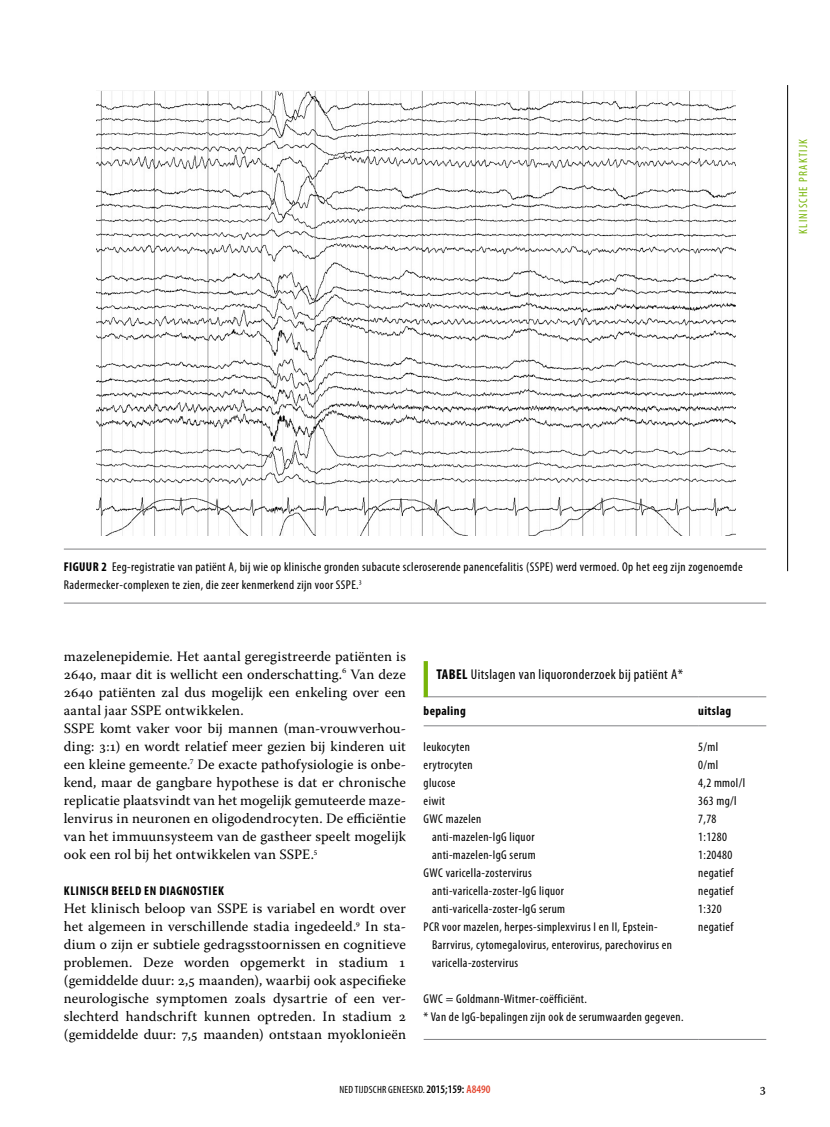
<style>
.page{position:relative;width:830px;height:1127px;background:#fff}
.page>*{position:absolute;margin:0;border:0;box-sizing:border-box;transform-origin:0 0}
.t1{font:14.25px/18px "Warnock Pro";letter-spacing:.005em;color:#000}
.t2{font:condensed 14.25px "Myriad Pro";letter-spacing:.03em;color:#000}
.t3{font:13.5px "Warnock Pro";color:#000}
.t4{font:condensed 12.75px/18px "Myriad Pro";letter-spacing:.03em;color:#000}
.t5{font:700 condensed 12.75px "Myriad Pro";letter-spacing:.05em;color:#000}
.t6{font:condensed 12px "Myriad Pro";letter-spacing:.1em;color:#77b509}
.t7{font:condensed 10.5px "Myriad Pro";letter-spacing:.02em;color:#000}
.s1{font-weight:700}
.s2{font-weight:600;font-size:11.55px}
.s3{font-weight:600;font-size:11.55px;color:#e44731}
</style>
<div class="page">
<hr style="left:787px;top:85px;width:1px;height:486px;background:#000">
<hr style="left:64px;top:549px;width:701px;height:1px;background:#808184">
<hr style="left:64px;top:603px;width:701px;height:1px;background:#808184">
<img style="left:97px;top:91px;width:638px;height:444px">
<hr style="left:423px;top:1039px;width:274px;height:1px;background:#808184">
<hr style="left:697px;top:1039px;width:68px;height:1px;background:#808184">
<hr style="left:423px;top:696px;width:274px;height:1px;background:#808184">
<hr style="left:697px;top:696px;width:68px;height:1px;background:#808184">
<hr style="left:423px;top:725px;width:274px;height:1px;background:#808184">
<hr style="left:697px;top:725px;width:68px;height:1px;background:#808184">
<svg style="left:423px;top:661px;width:4px;height:36px"></svg>
<p class="t6" style="left:796px;top:234px;width:96px;rotate:-90deg">KLINISCHE PRAKTIJK</p>
<p class="t4" style="left:64px;top:558px;width:680px;text-indent:38px"><span class="s1">2</span> Eeg-registratie van patiënt A, bij wie op klinische gronden subacute scleroserende panencefalitis (SSPE) werd vermoed. Op het eeg zijn zogenoemde<br>Radermecker-complexen te zien, die zeer kenmerkend zijn voor SSPE.<sup>3</sup></p>
<p class="t5" style="left:64px;top:560px;width:7px">FIGUUR</p>
<p class="t1" style="left:64px;top:647px;width:343px">mazelenepidemie. Het aantal geregistreerde patiënten is 2640, maar dit is wellicht een onderschatting.<sup>6</sup> Van deze 2640 patiënten zal dus mogelijk een enkeling over een aantal jaar SSPE ontwikkelen.<br>SSPE komt vaker voor bij mannen (man-vrouwverhou&shy;ding: 3:1) en wordt relatief meer gezien bij kinderen uit een kleine gemeente.<sup>7</sup> De exacte pathofysiologie is onbe&shy;kend, maar de gangbare hypothese is dat er chronische replicatie plaatsvindt van het mogelijk gemuteerde maze&shy;lenvirus in neuronen en oligodendrocyten. De efficiëntie van het immuunsysteem van de gastheer speelt mogelijk ook een rol bij het ontwikkelen van SSPE.<sup>5</sup></p>
<p class="t5" style="left:64px;top:884px;width:161px">KLINISCH BEELD EN DIAGNOSTIEK</p>
<p class="t1" style="left:64px;top:899px;width:343px;text-align:justify">Het klinisch beloop van SSPE is variabel en wordt over het algemeen in verschillende stadia ingedeeld.<sup>9</sup> In sta&shy;dium 0 zijn er subtiele gedragsstoornissen en cognitieve problemen. Deze worden opgemerkt in stadium 1 (gemiddelde duur: 2,5 maanden), waarbij ook aspecifieke neurologische symptomen zoals dysartrie of een ver&shy;slechterd handschrift kunnen optreden. In stadium 2 (gemiddelde duur: 7,5 maanden) ontstaan myoklonieën</p>
<p class="t2" style="left:436px;top:667px;width:248px"><span class="s1">TABEL</span> Uitslagen van liquoronderzoek bij patiënt A*</p>
<p class="t5" style="left:423px;top:704px;width:44px">BEPALING</p>
<p class="t5" style="left:697px;top:704px;width:34px">UITSLAG</p>
<p class="t4" style="left:423px;top:738px;width:48px">leukocyten</p>
<p class="t4" style="left:697px;top:738px;width:21px">5/ml</p>
<p class="t4" style="left:423px;top:756px;width:50px">erytrocyten</p>
<p class="t4" style="left:697px;top:756px;width:21px">0/ml</p>
<p class="t4" style="left:423px;top:774px;width:33px">glucose</p>
<p class="t4" style="left:697px;top:774px;width:48px">4,2 mmol/l</p>
<p class="t4" style="left:423px;top:792px;width:23px">eiwit</p>
<p class="t4" style="left:697px;top:792px;width:40px">363 mg/l</p>
<p class="t4" style="left:423px;top:810px;width:59px">GWC mazelen</p>
<p class="t4" style="left:697px;top:810px;width:20px">7,78</p>
<p class="t4" style="left:432px;top:828px;width:104px">anti-mazelen-IgG liquor</p>
<p class="t4" style="left:697px;top:828px;width:30px">1:1280</p>
<p class="t4" style="left:432px;top:846px;width:105px">anti-mazelen-IgG serum</p>
<p class="t4" style="left:697px;top:846px;width:36px">1:20480</p>
<p class="t4" style="left:423px;top:864px;width:110px">GWC varicella-zostervirus</p>
<p class="t4" style="left:697px;top:864px;width:37px">negatief</p>
<p class="t4" style="left:432px;top:882px;width:133px">anti-varicella-zoster-IgG liquor</p>
<p class="t4" style="left:697px;top:882px;width:37px">negatief</p>
<p class="t4" style="left:432px;top:900px;width:134px">anti-varicella-zoster-IgG serum</p>
<p class="t4" style="left:697px;top:900px;width:25px">1:320</p>
<p class="t4" style="left:432px;top:918px;width:241px;text-indent:-9px">PCR voor mazelen, herpes-simplexvirus I en II, Epstein-<br>Barrvirus, cytomegalovirus, enterovirus, parechovirus en varicella-zostervirus</p>
<p class="t4" style="left:697px;top:918px;width:37px">negatief</p>
<p class="t4" style="left:423px;top:990px;width:261px">GWC = Goldmann-Witmer-coëfficiënt.<br>* Van de IgG-bepalingen zijn ook de serumwaarden gegeven.</p>
<p class="t7" style="left:339px;top:1084px;width:152px">NED TIJDSCHR GENEESKD. <span class="s2">2015;159:</span> <span class="s3">A8490</span></p>
<p class="t3" style="left:759px;top:1080px;width:8px">3</p>
</div>
